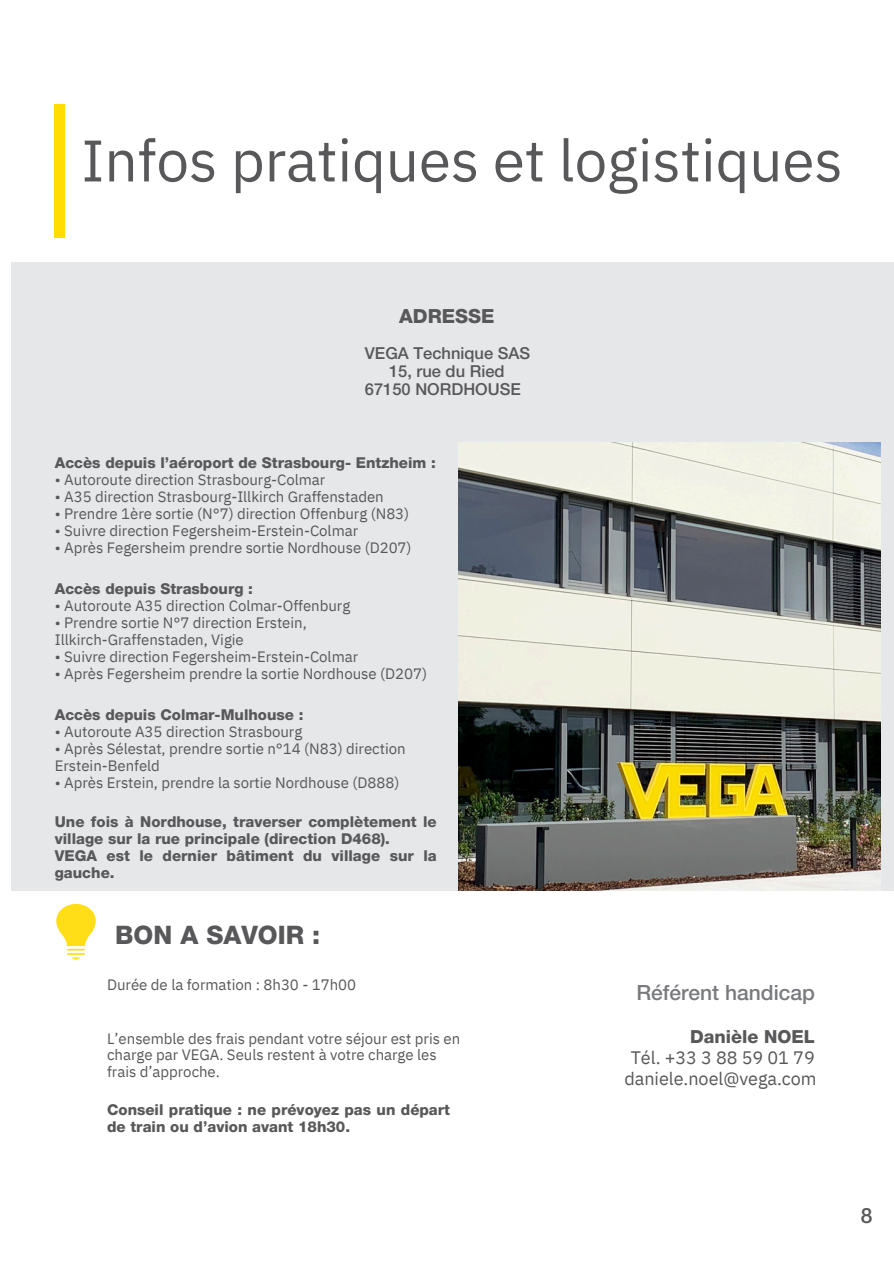
<style>
.page{position:relative;width:894px;height:1264px;background:#fff}
.page>*{position:absolute;margin:0;border:0;box-sizing:border-box;transform-origin:0 0}
.t1{font:58.5px "IBM Plex Sans";letter-spacing:-.005em;color:#58585a}
.t2{font:800 25.5px "Helvetica Neue LTW1 G";color:#58585a}
.t3{font:500 21px "Helvetica Neue LTW1 G";color:#797a7d}
.t4{font:500 21px "Helvetica Neue LTW1 G";color:#58585a}
.t5{font:800 19.5px "Helvetica Neue LTW1 G";color:#58585a}
.t6{font:18px/21.3px "IBM Plex Sans";letter-spacing:-.005em;color:#58585a;text-align:center}
.t7{font:800 18px "Helvetica Neue LTW1 G";color:#58585a}
.t8{font:500 16.5px/18px "Helvetica Neue LTW1 G";color:#58585a;text-align:center}
.t9{font:15px/16.8px "IBM Plex Sans";letter-spacing:-.005em;color:#58585a}
.t10{font:800 15px/16.8px "Helvetica Neue LTW1 G";color:#58585a}
</style>
<div class="page">
<div style="left:55px;top:104px;width:10px;height:133px;background:#fd0"></div>
<div style="left:11px;top:262px;width:882px;height:628px;background:#e6e7e8"></div>
<svg style="left:56px;top:903px;width:40px;height:57px"></svg>
<img style="left:458px;top:442px;width:422px;height:448px">
<h3 class="t1" style="left:81px;top:121px;width:762px">Infos pratiques et logistiques</h3>
<p class="t5" style="left:399px;top:309px;width:97px">ADRESSE</p>
<p class="t8" style="left:365px;top:346px;width:167px">VEGA Technique SAS<br>15, rue du Ried<br>67150 NORDHOUSE</p>
<p class="t10" style="left:55px;top:456px;width:382px">Accès depuis l’aéroport de Strasbourg- Entzheim :</p>
<p class="t9" style="left:55px;top:471px;width:272px">• Autoroute direction Strasbourg-Colmar</p>
<p class="t9" style="left:55px;top:488px;width:330px">• A35 direction Strasbourg-Illkirch Graffenstaden</p>
<p class="t9" style="left:55px;top:505px;width:356px">• Prendre 1ère sortie (N°7) direction Offenburg (N83)</p>
<p class="t9" style="left:55px;top:522px;width:305px">• Suivre direction Fegersheim-Erstein-Colmar</p>
<p class="t9" style="left:55px;top:538px;width:358px">• Après Fegersheim prendre sortie Nordhouse (D207)</p>
<p class="t10" style="left:55px;top:582px;width:200px">Accès depuis Strasbourg :</p>
<p class="t9" style="left:55px;top:597px;width:297px">• Autoroute A35 direction Colmar-Offenburg</p>
<p class="t9" style="left:55px;top:614px;width:253px">• Prendre sortie N°7 direction Erstein,</p>
<p class="t9" style="left:55px;top:631px;width:190px">Illkirch-Graffenstaden, Vigie</p>
<p class="t9" style="left:55px;top:648px;width:305px">• Suivre direction Fegersheim-Erstein-Colmar</p>
<p class="t9" style="left:55px;top:664px;width:374px">• Après Fegersheim prendre la sortie Nordhouse (D207)</p>
<p class="t10" style="left:55px;top:708px;width:250px">Accès depuis Colmar-Mulhouse :</p>
<p class="t9" style="left:55px;top:723px;width:249px">• Autoroute A35 direction Strasbourg</p>
<p class="t9" style="left:55px;top:740px;width:352px">• Après Sélestat, prendre sortie n°14 (N83) direction<br>Erstein-Benfeld</p>
<p class="t9" style="left:55px;top:774px;width:346px">• Après Erstein, prendre la sortie Nordhouse (D888)</p>
<p class="t10" style="left:55px;top:815px;width:383px">Une fois à Nordhouse, traverser complètement le village sur la rue principale (direction D468).</p>
<p class="t10" style="left:55px;top:849px;width:383px">VEGA est le dernier bâtiment du village sur la gauche.</p>
<p class="t2" style="left:115px;top:926px;width:206px">BON A SAVOIR :</p>
<h5 class="t9" style="left:107px;top:976px;width:250px">Durée de la formation : 8h30 - 17h00</h5>
<p class="t9" style="left:107px;top:1029px;width:354px">L’ensemble des frais pendant votre séjour est pris en charge par VEGA. Seuls restent à votre charge les frais d’approche.</p>
<h2 class="t10" style="left:107px;top:1103px;width:344px">Conseil pratique : ne prévoyez pas un départ de train ou d’avion avant 18h30.</h2>
<h4 class="t3" style="left:636px;top:985px;width:180px">Référent handicap</h4>
<h5 class="t7" style="left:689px;top:1030px;width:126px">Danièle NOEL</h5>
<h6 class="t6" style="left:624px;top:1046px;width:193px">Tél. +33 3 88 59 01 79 daniele.noel@vega.com</h6>
<p class="t4" style="left:860px;top:1207px;width:13px">8</p>
</div>
